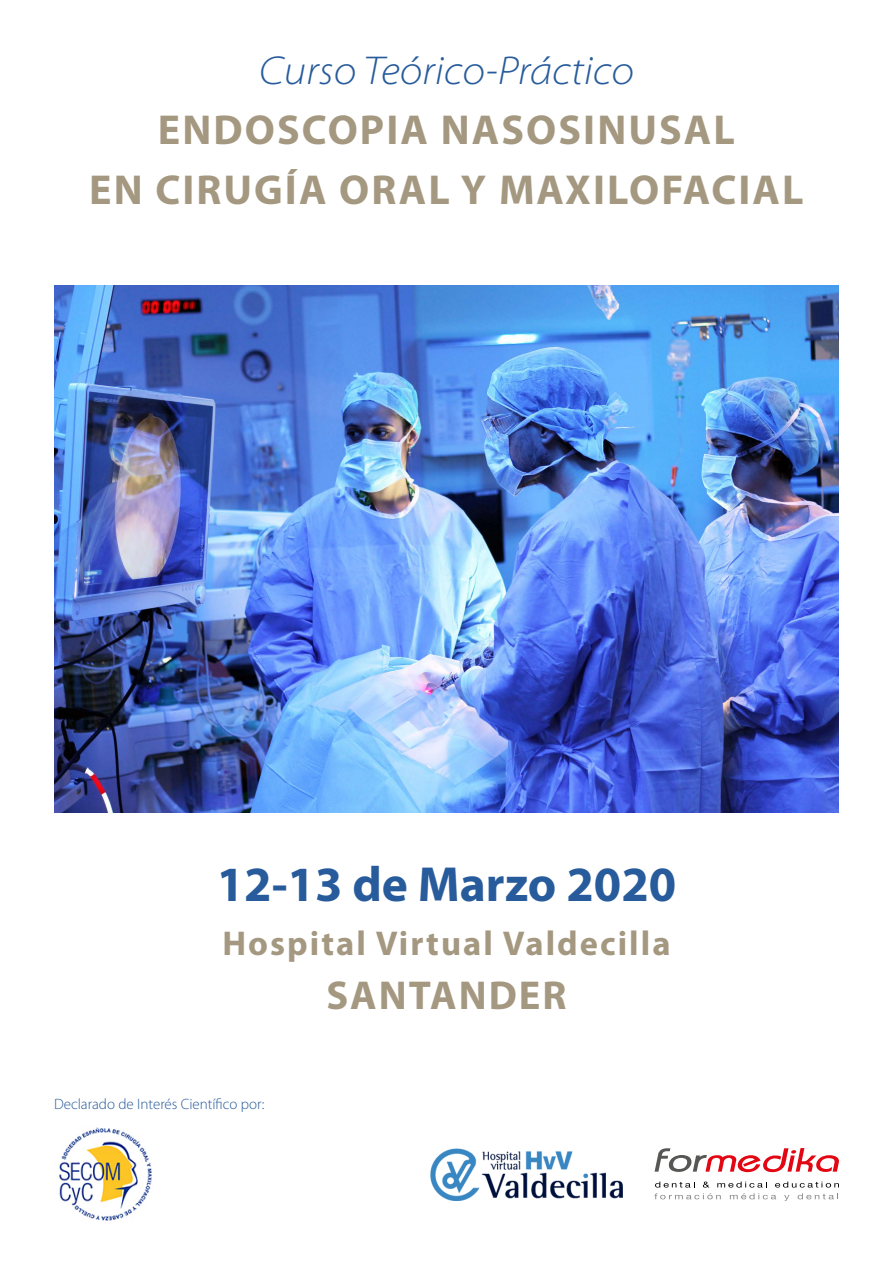
<style>
.page{position:relative;width:893px;height:1263px;background:#fff}
.page>*{position:absolute;margin:0;border:0;box-sizing:border-box;transform-origin:0 0}
.t1{font:700 49.5px "Myriad Pro";color:#275b9b}
.t2{font:700 42px/60px "Myriad Pro";letter-spacing:.05em;color:#a49880;text-align:center}
.t3{font:italic 300 semi-expanded 40.5px "Myriad Pro";color:#275b9b}
.t4{font:700 40.5px "Myriad Pro";letter-spacing:.05em;color:#a49880}
.t5{font:700 34.5px "Myriad Pro";letter-spacing:.06em;color:#a49880}
.t6{font:300 15px "Myriad Pro";color:#275b9b}
</style>
<div class="page">
<img style="left:54px;top:286px;width:785px;height:526px">
<img style="left:430px;top:1148px;width:192px;height:53px">
<svg style="left:655px;top:1181px;width:40px;height:6px"></svg>
<svg style="left:703px;top:1181px;width:6px;height:6px"></svg>
<svg style="left:717px;top:1181px;width:50px;height:6px"></svg>
<svg style="left:775px;top:1181px;width:64px;height:6px"></svg>
<svg style="left:654px;top:1193px;width:67px;height:6px"></svg>
<svg style="left:730px;top:1193px;width:46px;height:6px"></svg>
<svg style="left:784px;top:1195px;width:5px;height:6px"></svg>
<svg style="left:798px;top:1193px;width:40px;height:6px"></svg>
<svg style="left:655px;top:1148px;width:184px;height:24px"></svg>
<img style="left:59px;top:1127px;width:93px;height:94px">
<p class="t3" style="left:259px;top:49px;width:376px">Curso Teórico-Práctico</p>
<p class="t2" style="left:89px;top:101px;width:716px">ENDOSCOPIA NASOSINUSAL<br>EN CIRUGÍA ORAL Y MAXILOFACIAL</p>
<p class="t1" style="left:217px;top:857px;width:461px">12-13 de Marzo 2020</p>
<p class="t5" style="left:222px;top:924px;width:450px">Hospital Virtual Valdecilla</p>
<p class="t4" style="left:326px;top:973px;width:242px">SANTANDER</p>
<p class="t6" style="left:54px;top:1096px;width:212px">Declarado de Interés Científico por:</p>
</div>
